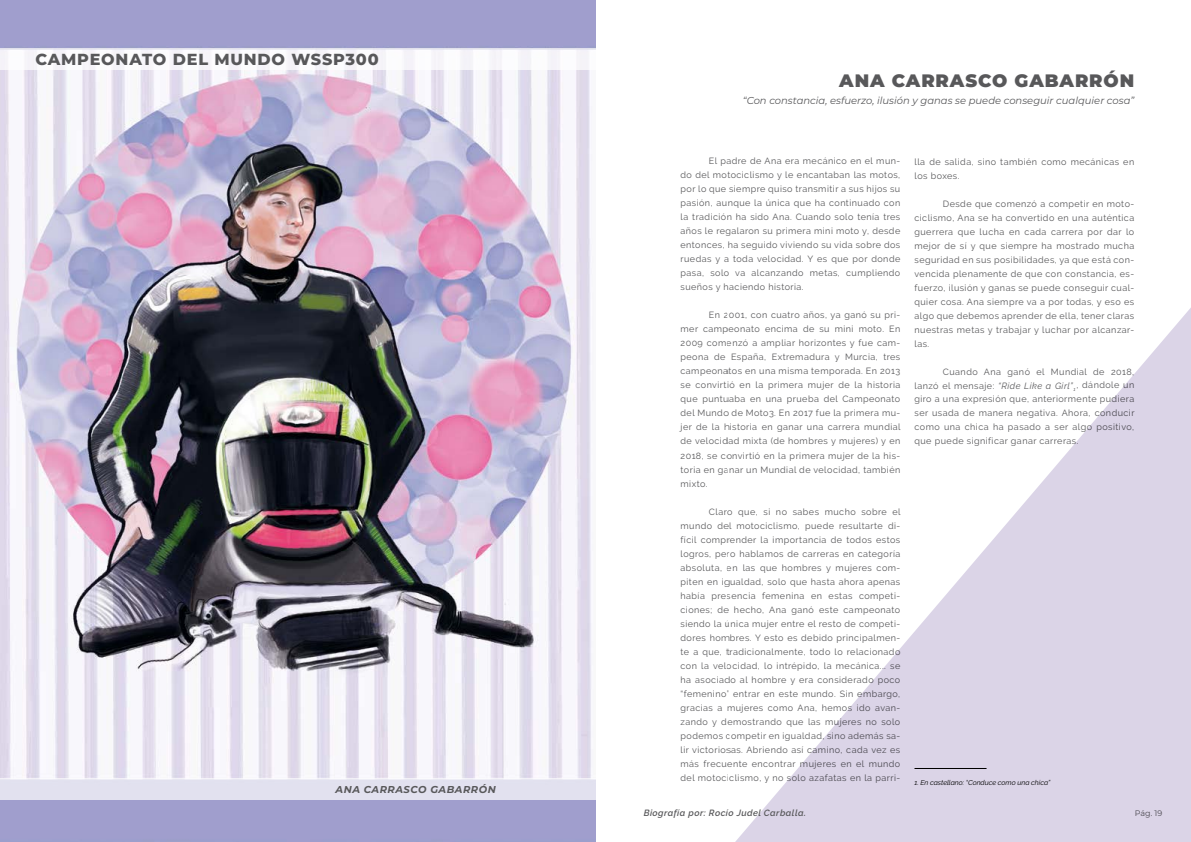
<style>
.page{position:relative;width:1191px;height:842px;background:#fff}
.page>*{position:absolute;margin:0;border:0;box-sizing:border-box;transform-origin:0 0}
.t1{font:900 18px "Montserrat";letter-spacing:.05em;color:#58585a}
.t2{font:800 16px "Montserrat";letter-spacing:.05em;color:#58585a}
.t3{font:italic 10px "Montserrat";color:#58585a}
.t4{font:italic 700 10px "Montserrat";letter-spacing:.05em;color:#58585a}
.t5{font:9px/14px "Raleway";letter-spacing:.05em;color:#58585a;text-align:justify}
.t6{font:italic 600 9px "Raleway";letter-spacing:.05em;color:#58585a}
.t7{font:8px "Montserrat";color:#58585a}
.t8{font:italic 7px "Raleway";color:#000}
.s1{font-style:italic}
</style>
<div class="page">
<img style="left:0;top:0;width:595px;height:842px">
<div style="left:0;top:778px;width:595px;height:21px;background:#e2e1ef"></div>
<div style="left:0;top:48px;width:595px;height:21px;background:#fff"></div>
<svg style="left:735px;top:308px;width:456px;height:534px"></svg>
<h2 class="t2" style="left:35px;top:47px;width:345px">CAMPEONATO DEL MUNDO WSSP300</h2>
<p class="t4" style="left:336px;top:782px;width:162px">ANA CARRASCO GABARRÓN</p>
<h1 class="t1" style="left:839px;top:67px;width:296px">ANA CARRASCO GABARRÓN</h1>
<p class="t3" style="left:743px;top:93px;width:393px">“Con constancia, esfuerzo, ilusión y ganas se puede conseguir cualquier cosa”</p>
<p class="t5" style="left:680px;top:154px;width:221px;text-indent:28px">El padre de Ana era mecánico en el mun&shy;do del motociclismo y le encantaban las motos, por lo que siempre quiso transmitir a sus hijos su pasión, aunque la única que ha continuado con la tradición ha sido Ana. Cuando solo tenía tres años le regalaron su primera mini moto y, desde entonces, ha seguido viviendo su vida sobre dos ruedas y a toda velocidad. Y es que por donde pasa, solo va alcanzando metas, cumpliendo sueños y haciendo historia.</p>
<p class="t5" style="left:680px;top:308px;width:221px;text-indent:28px">En 2001, con cuatro años, ya ganó su pri&shy;mer campeonato encima de su mini moto. En 2009 comenzó a ampliar horizontes y fue cam&shy;peona de España, Extremadura y Murcia, tres campeonatos en una misma temporada. En 2013 se convirtió en la primera mujer de la historia que puntuaba en una prueba del Campeonato del Mundo de Moto3. En 2017 fue la primera mu&shy;jer de la historia en ganar una carrera mundial de velocidad mixta (de hombres y mujeres) y en 2018, se convirtió en la primera mujer de la his&shy;toria en ganar un Mundial de velocidad, también mixto.</p>
<p class="t5" style="left:680px;top:504px;width:221px;text-indent:28px">Claro que, si no sabes mucho sobre el mundo del motociclismo, puede resultarte di&shy;fícil comprender la importancia de todos estos logros, pero hablamos de carreras en categoría absoluta, en las que hombres y mujeres com&shy;piten en igualdad, solo que hasta ahora apenas había presencia femenina en estas competi&shy;ciones; de hecho, Ana ganó este campeonato siendo la única mujer entre el resto de competi&shy;dores hombres. Y esto es debido principalmen&shy;te a que, tradicionalmente, todo lo relacionado con la velocidad, lo intrépido, la mecánica... se ha asociado al hombre y era considerado poco “femenino” entrar en este mundo. Sin embargo, gracias a mujeres como Ana, hemos ido avan&shy;zando y demostrando que las mujeres no solo podemos competir en igualdad, sino además sa&shy;lir victoriosas. Abriendo así camino, cada vez es más frecuente encontrar mujeres en el mundo del motociclismo, y no solo azafatas en la parri-</p>
<p class="t6" style="left:643px;top:808px;width:164px">Biografía por: Rocío Judel Carballa.</p>
<p class="t5" style="left:914px;top:154px;width:221px">lla de salida, sino también como mecánicas en los boxes.</p>
<p class="t5" style="left:914px;top:196px;width:221px;text-indent:28px">Desde que comenzó a competir en moto&shy;ciclismo, Ana se ha convertido en una auténtica guerrera que lucha en cada carrera por dar lo mejor de sí y que siempre ha mostrado mucha seguridad en sus posibilidades, ya que está con&shy;vencida plenamente de que con constancia, es&shy;fuerzo, ilusión y ganas se puede conseguir cual&shy;quier cosa. Ana siempre va a por todas, y eso es algo que debemos aprender de ella, tener claras nuestras metas y trabajar y luchar por alcanzar&shy;las.</p>
<p class="t5" style="left:914px;top:364px;width:221px;text-indent:28px">Cuando Ana ganó el Mundial de 2018, lanzó el mensaje: <span class="s1">“Ride Like a Girl”</span><sub>1</sub>, dándole un giro a una expresión que, anteriormente pudiera ser usada de manera negativa. Ahora, conducir como una chica ha pasado a ser algo positivo, que puede significar ganar carreras.</p>
<p class="t8" style="left:914px;top:779px;width:137px">1. En castellano: “Conduce como una chica”</p>
<p class="t7" style="left:1135px;top:808px;width:29px">Pág. 19</p>
</div>
